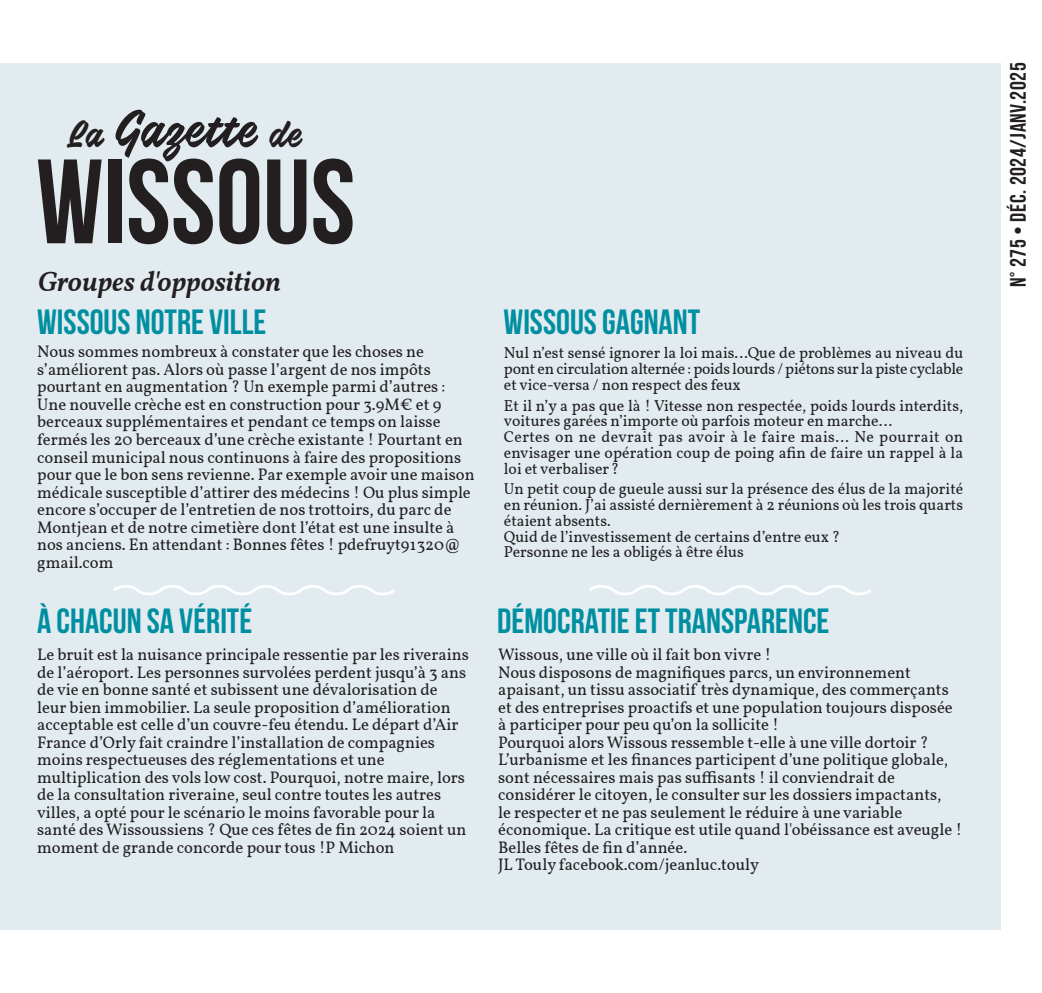
<style>
.page{position:relative;width:1042px;height:993px;background:#fff}
.page>*{position:absolute;margin:0;border:0;box-sizing:border-box;transform-origin:0 0}
.Wissous{font:700 119.52px "Bebas Neue";color:#231f20}
.la_gazette{font:53.38px "Calafia";color:#231f20}
.Tribunes_titre{font:700 35px "Bebas Neue";color:#008fa1}
.Texte_courant_11{font:700 35px "Bebas Neue";color:#008fa1}
.Tribunes_titre-2{font:italic 600 28px "Vollkorn";color:#231f20}
.t1{font:700 22.4px "Bebas Neue";letter-spacing:.025em;color:#231f20}
.Texte_courant_11-2{font:16.62px/17.5px "Vollkorn";color:#231f20}
.Texte_courant_11-3{font:15.75px/15.8px "Vollkorn";color:#231f20;text-align:justify}
.s1{font-size:39.2px}
</style>
<div class="page">
<div style="left:0;top:63px;width:1000px;height:866px;background:#e1ebf0"></div>
<svg style="left:589px;top:585px;width:282px;height:10px"></svg>
<svg style="left:113px;top:585px;width:282px;height:10px"></svg>
<p class="la_gazette" style="left:68px;top:96px;width:235px"><span class="s1">La</span> Gazette <span class="s1">de</span></p>
<p class="Wissous" style="left:36px;top:136px;width:321px">WISSOUS</p>
<p class="Tribunes_titre-2" style="left:38px;top:260px;width:245px">Groupes d'opposition</p>
<p class="Tribunes_titre" style="left:37px;top:302px;width:231px">WISSOUS NOTRE VILLE</p>
<p class="Texte_courant_11-2" style="left:37px;top:342px;width:439px">Nous sommes nombreux à constater que les choses ne s’améliorent pas. Alors où passe l’argent de nos impôts pourtant en augmentation ? Un exemple parmi d’autres :<br>Une nouvelle crèche est en construction pour 3.9M€ et 9 berceaux supplémentaires et pendant ce temps on laisse fermés les 20 berceaux d’une crèche existante ! Pourtant en conseil municipal nous continuons à faire des propositions pour que le bon sens revienne. Par exemple avoir une maison médicale susceptible d’attirer des médecins ! Ou plus simple encore s’occuper de l’entretien de nos trottoirs, du parc de Montjean et de notre cimetière dont l’état est une insulte à nos anciens. En attendant : Bonnes fêtes ! pdefruyt91320@ gmail.com</p>
<p class="Texte_courant_11" style="left:37px;top:601px;width:217px">À CHACUN SA VÉRITÉ</p>
<p class="Texte_courant_11-2" style="left:37px;top:644px;width:433px">Le bruit est la nuisance principale ressentie par les riverains de l’aéroport. Les personnes survolées perdent jusqu’à 3 ans de vie en bonne santé et subissent une dévalorisation de leur bien immobilier. La seule proposition d’amélioration acceptable est celle d’un couvre-feu étendu. Le départ d’Air France d’Orly fait craindre l’installation de compagnies moins respectueuses des réglementations et une multiplication des vols low cost. Pourquoi, notre maire, lors de la consultation riveraine, seul contre toutes les autres villes, a opté pour le scénario le moins favorable pour la santé des Wissoussiens ? Que ces fêtes de fin 2024 soient un moment de grande concorde pour tous !P Michon</p>
<p class="Tribunes_titre" style="left:504px;top:302px;width:198px">WISSOUS GAGNANT</p>
<p class="Texte_courant_11-3" style="left:504px;top:344px;width:461px">Nul n’est sensé ignorer la loi mais…Que de problèmes au niveau du pont en circulation alternée : poids lourds / piétons sur la piste cyclable et vice-versa / non respect des feux</p>
<p class="Texte_courant_11-3" style="left:504px;top:396px;width:461px">Et il n’y a pas que là ! Vitesse non respectée, poids lourds interdits, voitures garées n’importe où parfois moteur en marche…</p>
<p class="Texte_courant_11-3" style="left:504px;top:427px;width:461px">Certes on ne devrait pas avoir à le faire mais… Ne pourrait on envisager une opération coup de poing afin de faire un rappel à la loi et verbaliser ?</p>
<p class="Texte_courant_11-3" style="left:504px;top:480px;width:461px">Un petit coup de gueule aussi sur la présence des élus de la majorité en réunion. J’ai assisté dernièrement à 2 réunions où les trois quarts étaient absents.</p>
<p class="Texte_courant_11-3" style="left:504px;top:527px;width:338px">Quid de l’investissement de certains d’entre eux ?</p>
<p class="Texte_courant_11-3" style="left:504px;top:543px;width:241px">Personne ne les a obligés à être élus</p>
<p class="Tribunes_titre" style="left:497px;top:601px;width:334px">DÉMOCRATIE ET TRANSPARENCE</p>
<p class="Texte_courant_11-2" style="left:498px;top:644px;width:275px">Wissous, une ville où il fait bon vivre !</p>
<p class="Texte_courant_11-2" style="left:498px;top:662px;width:456px">Nous disposons de magnifiques parcs, un environnement apaisant, un tissu associatif très dynamique, des commerçants et des entreprises proactifs et une population toujours disposée à participer pour peu qu’on la sollicite !</p>
<p class="Texte_courant_11-2" style="left:498px;top:732px;width:432px">Pourquoi alors Wissous ressemble t-elle à une ville dortoir ?</p>
<p class="Texte_courant_11-2" style="left:498px;top:749px;width:466px">L’urbanisme et les finances participent d’une politique globale, sont nécessaires mais pas suffisants ! il conviendrait de considérer le citoyen, le consulter sur les dossiers impactants,<br>le respecter et ne pas seulement le réduire à une variable économique. La critique est utile quand l'obéissance est aveugle !</p>
<p class="Texte_courant_11-2" style="left:498px;top:837px;width:191px">Belles fêtes de fin d’année.</p>
<p class="Texte_courant_11-2" style="left:498px;top:854px;width:262px">JL Touly facebook.com/jeanluc.touly</p>
<p class="t1" style="left:1006px;top:287px;width:226px;rotate:-90deg">N° 275 • DÉC. 2024/JANV.2025</p>
</div>
